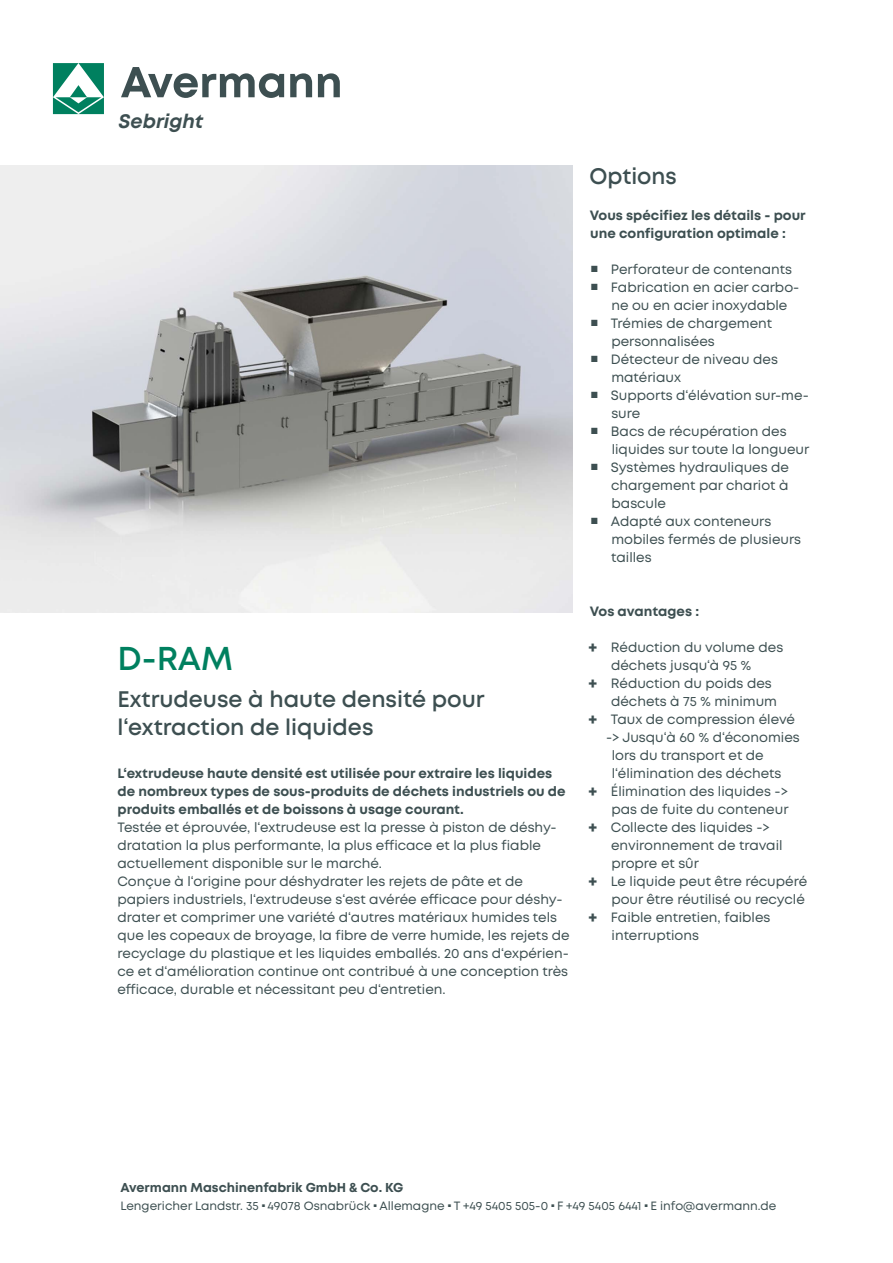
<style>
.page{position:relative;width:893px;height:1263px;background:#fff}
.page>*{position:absolute;margin:0;border:0;box-sizing:border-box;transform-origin:0 0}
._03_Headline_22pt{font:600 33px "Mont";color:#00805f}
._04_Subhead_15pt{font:600 22.5px/28.5px "Mont";color:#3d4f51}
._03_Headline_22pt-2{font:600 22.5px "Mont";color:#3d4f51}
.t1{font:italic 700 19.5px "Mont";color:#3d4f51}
.Vorteile_5mm{font:13.5px/18px "Mont";color:#3d4f51}
._01_Fließtext_9pt{font:13.5px/18px "Mont";color:#3d4f51}
._01_Fließtext_9pt-2{font:700 13.5px/18px "Mont";color:#3d4f51}
.t2{font:700 12.9px "Mont";color:#3d4f51}
.t3{font:12px "Mont";color:#3d4f51}
.s1{font-weight:700;font-size:16.5px}
</style>
<div class="page">
<img style="left:0;top:166px;width:573px;height:446px">
<svg style="left:53px;top:63px;width:51px;height:51px"></svg>
<svg style="left:121px;top:67px;width:219px;height:31px"></svg>
<p class="t1" style="left:119px;top:109px;width:86px">Sebright</p>
<p class="_03_Headline_22pt" style="left:117px;top:637px;width:117px">D-RAM</p>
<p class="_04_Subhead_15pt" style="left:117px;top:685px;width:369px">Extrudeuse à haute densité pour l‘extraction de liquides</p>
<p class="_01_Fließtext_9pt-2" style="left:117px;top:764px;width:450px">L‘extrudeuse haute densité est utilisée pour extraire les liquides de nombreux types de sous-produits de déchets industriels ou de produits emballés et de boissons à usage courant.</p>
<p class="_01_Fließtext_9pt" style="left:117px;top:818px;width:441px">Testée et éprouvée, l‘extrudeuse est la presse à piston de déshy&shy;dratation la plus performante, la plus efficace et la plus fiable actuellement disponible sur le marché.</p>
<p class="_01_Fließtext_9pt" style="left:117px;top:872px;width:454px">Conçue à l‘origine pour déshydrater les rejets de pâte et de papiers industriels, l‘extrudeuse s‘est avérée efficace pour déshy&shy;drater et comprimer une variété d‘autres matériaux humides tels que les copeaux de broyage, la fibre de verre humide, les rejets de recyclage du plastique et les liquides emballés. 20 ans d‘expérien&shy;ce et d‘amélioration continue ont contribué à une conception très efficace, durable et nécessitant peu d‘entretien.</p>
<p class="_03_Headline_22pt-2" style="left:590px;top:161px;width:89px">Options</p>
<p class="_01_Fließtext_9pt-2" style="left:590px;top:206px;width:217px">Vous spécifiez les détails - pour une configuration optimale :</p>
<p class="Vorteile_5mm" style="left:591px;top:260px;width:202px">■ Perforateur de contenants</p>
<p class="Vorteile_5mm" style="left:611px;top:278px;width:189px;text-indent:-20px">■ Fabrication en acier carbo&shy;ne ou en acier inoxydable</p>
<p class="Vorteile_5mm" style="left:611px;top:314px;width:162px;text-indent:-20px">■ Trémies de chargement personnalisées</p>
<p class="Vorteile_5mm" style="left:611px;top:350px;width:168px;text-indent:-20px">■ Détecteur de niveau des matériaux</p>
<p class="Vorteile_5mm" style="left:611px;top:386px;width:199px;text-indent:-20px">■ Supports d‘élévation sur-me&shy;sure</p>
<p class="Vorteile_5mm" style="left:612px;top:422px;width:199px;text-indent:-21px">■ Bacs de récupération des liquides sur toute la longueur</p>
<p class="Vorteile_5mm" style="left:611px;top:458px;width:180px;text-align:justify;text-indent:-20px">■ Systèmes hydrauliques de chargement par chariot à bascule</p>
<p class="Vorteile_5mm" style="left:611px;top:512px;width:191px;text-indent:-20px">■ Adapté aux conteneurs mobiles fermés de plusieurs tailles</p>
<p class="_01_Fließtext_9pt-2" style="left:590px;top:602px;width:111px">Vos avantages :</p>
<p class="Vorteile_5mm" style="left:611px;top:638px;width:174px;text-indent:-23px"><span class="s1">+</span> Réduction du volume des déchets jusqu‘à 95 %</p>
<p class="Vorteile_5mm" style="left:611px;top:674px;width:167px;text-indent:-23px"><span class="s1">+</span> Réduction du poids des déchets à 75 % minimum</p>
<p class="Vorteile_5mm" style="left:588px;top:710px;width:208px"><span class="s1">+</span> Taux de compression élevé</p>
<p class="Vorteile_5mm" style="left:606px;top:728px;width:195px">-&gt; Jusqu‘à 60 % d‘économies</p>
<p class="Vorteile_5mm" style="left:612px;top:746px;width:154px">lors du transport et de</p>
<p class="Vorteile_5mm" style="left:612px;top:764px;width:171px">l‘élimination des déchets</p>
<p class="Vorteile_5mm" style="left:588px;top:782px;width:202px;text-align:right"><span class="s1">+</span> Élimination des liquides -&gt; pas de fuite du conteneur</p>
<p class="Vorteile_5mm" style="left:611px;top:818px;width:173px;text-indent:-23px"><span class="s1">+</span> Collecte des liquides -&gt; environnement de travail propre et sûr</p>
<p class="Vorteile_5mm" style="left:588px;top:872px;width:220px;text-align:right"><span class="s1">+</span> Le liquide peut être récupéré pour être réutilisé ou recyclé</p>
<p class="Vorteile_5mm" style="left:612px;top:908px;width:160px;text-indent:-23px"><span class="s1">+</span> Faible entretien, faibles interruptions</p>
<p class="t2" style="left:120px;top:1179px;width:285px">Avermann Maschinenfabrik GmbH &amp; Co. KG</p>
<p class="t3" style="left:120px;top:1198px;width:657px">Lengericher Landstr. 35 ■ 49078 Osnabrück ■ Allemagne ■ T +49 5405 505-0 ■ F +49 5405 6441 ■ E info@avermann.de</p>
</div>
